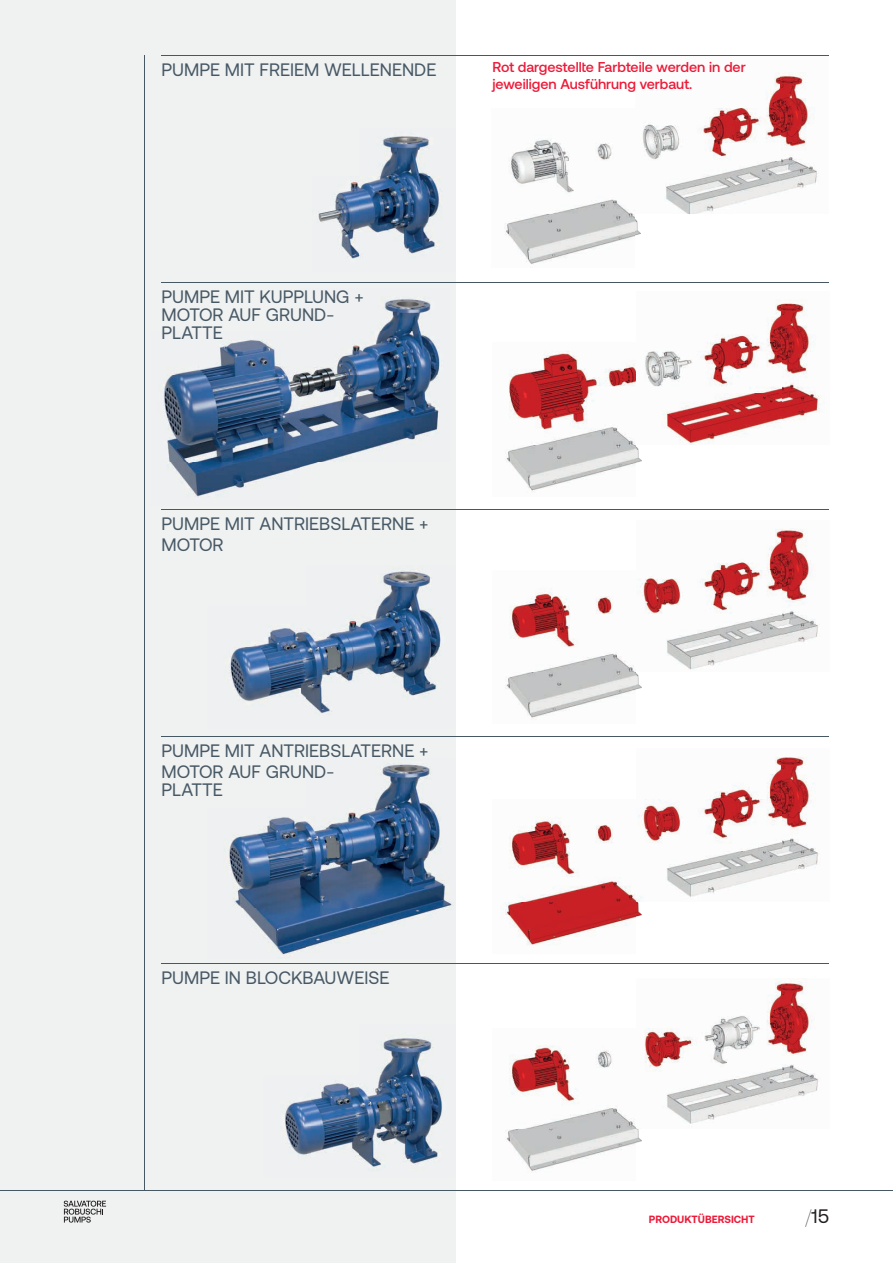
<style>
.page{position:relative;width:893px;height:1263px;background:#fff}
.page>*{position:absolute;margin:0;border:0;box-sizing:border-box;transform-origin:0 0}
.t1{font:19.5px "Aeonik";color:#231f20}
.t2{font:18px/18px "Aeonik";color:#475865}
.t3{font:500 14.25px/17.2px "Aeonik";color:#ed1a38}
.t4{font:700 10.5px "Aeonik";color:#ed1a38}
.s1{font-weight:100}
</style>
<div class="page">
<div style="left:0;top:0;width:455px;height:1263px;background:#eff2f1"></div>
<hr style="left:162px;top:55px;width:667px;height:1px;background:#475865">
<hr style="left:162px;top:282px;width:667px;height:1px;background:#475865">
<hr style="left:162px;top:509px;width:667px;height:1px;background:#475865">
<hr style="left:162px;top:736px;width:667px;height:1px;background:#475865">
<hr style="left:162px;top:963px;width:667px;height:1px;background:#475865">
<hr style="left:144px;top:55px;width:1px;height:1136px;background:#475865">
<hr style="left:0;top:1190px;width:893px;height:1px;background:#475865">
<svg style="left:64px;top:1201px;width:42px;height:21px"></svg>
<img style="left:504px;top:72px;width:313px;height:192px">
<img style="left:318px;top:129px;width:138px;height:143px">
<img style="left:505px;top:300px;width:320px;height:192px">
<img style="left:163px;top:298px;width:277px;height:199px">
<img style="left:505px;top:528px;width:313px;height:192px">
<img style="left:506px;top:978px;width:312px;height:194px">
<img style="left:229px;top:758px;width:227px;height:201px">
<img style="left:230px;top:566px;width:226px;height:163px">
<img style="left:501px;top:757px;width:317px;height:188px">
<img style="left:283px;top:1025px;width:173px;height:153px">
<p class="t2" style="left:162px;top:61px;width:276px">PUMPE MIT FREIEM WELLENENDE</p>
<p class="t3" style="left:492px;top:59px;width:255px">Rot dargestellte Farbteile werden in der jeweiligen Ausführung verbaut.</p>
<p class="t2" style="left:162px;top:287px;width:204px">PUMPE MIT KUPPLUNG +<br>MOTOR AUF GRUND-<br>PLATTE</p>
<p class="t2" style="left:162px;top:513px;width:268px;line-height:21px">PUMPE MIT ANTRIEBSLATERNE +<br>MOTOR</p>
<p class="t2" style="left:162px;top:740px;width:268px;line-height:21px">PUMPE MIT ANTRIEBSLATERNE +<br>MOTOR AUF GRUND-</p>
<p class="t2" style="left:162px;top:781px;width:63px">PLATTE</p>
<p class="t2" style="left:162px;top:969px;width:229px">PUMPE IN BLOCKBAUWEISE</p>
<p class="t4" style="left:649px;top:1213px;width:107px">PRODUKTÜBERSICHT</p>
<p class="t1" style="left:805px;top:1205px;width:25px"><span class="s1">/</span>15</p>
</div>
